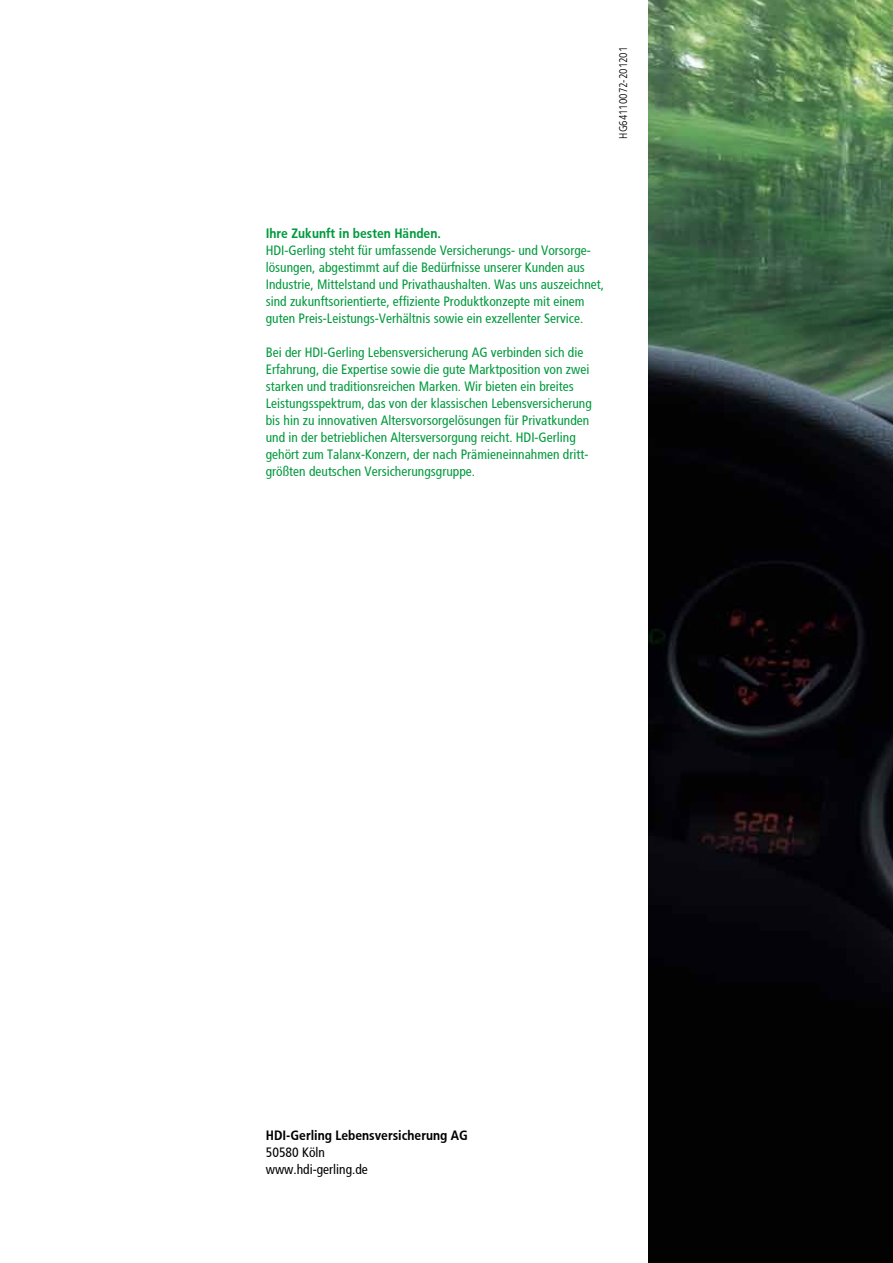
<style>
.page{position:relative;width:893px;height:1263px;background:#fff}
.page>*{position:absolute;margin:0;border:0;box-sizing:border-box;transform-origin:0 0}
.t1{font:13.5px/17px "HDI Gerling Sans Cond Regular";color:#009a3d}
.t2{font:13.5px "HDI Gerling Sans Cond Bold";color:#000}
.t3{font:13.5px/17px "HDI Gerling Sans Cond Regular";color:#000}
.t4{font:13.5px "HDI Gerling Sans Cond Bold";color:#009a3d}
.t5{font:11.25px "HDI Gerling Sans Cond Light";color:#000}
</style>
<div class="page">
<img style="left:648px;top:0;width:245px;height:1263px">
<p class="t5" style="left:617px;top:139px;width:93px;rotate:-90deg">HG64110072-201201</p>
<p class="t4" style="left:266px;top:226px;width:177px">Ihre Zukunft in besten Händen.</p>
<p class="t1" style="left:266px;top:242px;width:340px">HDI-Gerling steht für umfassende Versicherungs- und Vorsorge&shy;lösungen, abgestimmt auf die Bedürfnisse unserer Kunden aus Industrie, Mittelstand und Privathaushalten. Was uns auszeichnet, sind zukunftsorientierte, effiziente Produktkonzepte mit einem guten Preis-Leistungs-Verhältnis sowie ein exzellenter Service.</p>
<p class="t1" style="left:266px;top:344px;width:328px">Bei der HDI-Gerling Lebensversicherung AG verbinden sich die Erfahrung, die Expertise sowie die gute Marktposition von zwei starken und traditionsreichen Marken. Wir bieten ein breites Leistungsspektrum, das von der klassischen Lebensversicherung bis hin zu innovativen Altersvorsorgelösungen für Privatkunden und in der betrieblichen Altersversorgung reicht. HDI-Gerling gehört zum Talanx-Konzern, der nach Prämieneinnahmen dritt&shy;größten deutschen Versicherungsgruppe.</p>
<p class="t2" style="left:266px;top:1127px;width:204px">HDI-Gerling Lebensversicherung AG</p>
<p class="t3" style="left:266px;top:1144px;width:104px">50580 Köln www.hdi-gerling.de</p>
</div>
